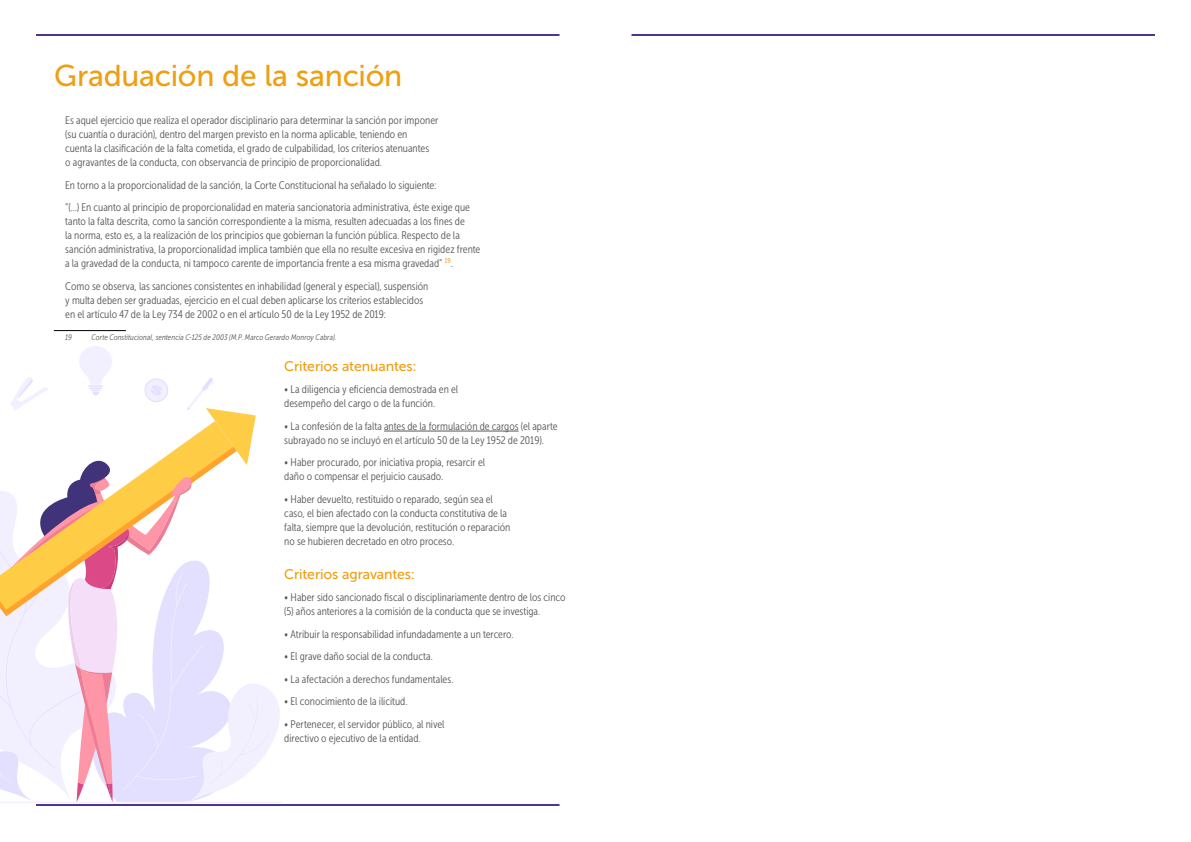
<style>
.page{position:relative;width:1191px;height:842px;background:#fff}
.page>*{position:absolute;margin:0;border:0;box-sizing:border-box;transform-origin:0 0}
.t1{font:30px "Museo Sans 500";letter-spacing:-.01em;color:#ef9f12}
.t2{font:14px "Museo Sans 500";letter-spacing:-.01em;color:#ef9f12}
.t3{font:11px/14px "Museo Sans Cond 300";color:#575756}
.t4{font:italic 8px "Museo Sans Cond 300";letter-spacing:.01em;color:#575756}
</style>
<div class="page">
<hr style="left:36px;top:34px;width:523px;height:2px;background:#51348b">
<hr style="left:36px;top:804px;width:523px;height:2px;background:#51348b">
<hr style="left:631px;top:34px;width:524px;height:2px;background:#51348b">
<hr style="left:54px;top:330px;width:72px;height:1px;background:#000">
<hr style="left:384px;top:431px;width:134px;height:1px;background:#575756">
<svg style="left:0;top:346px;width:282px;height:457px"></svg>
<h1 class="t1" style="left:54px;top:59px;width:350px">Graduación de la sanción</h1>
<p class="t3" style="left:65px;top:114px;width:375px">Es aquel ejercicio que realiza el operador disciplinario para determinar la sanción por imponer (su cuantía o duración), dentro del margen previsto en la norma aplicable, teniendo en<br>cuenta la clasificación de la falta cometida, el grado de culpabilidad, los criterios atenuantes<br>o agravantes de la conducta, con observancia de principio de proporcionalidad.</p>
<p class="t3" style="left:65px;top:174px;width:406px;line-height:22.5px">En torno a la proporcionalidad de la sanción, la Corte Constitucional ha señalado lo siguiente:<br>“(…) En cuanto al principio de proporcionalidad en materia sancionatoria administrativa, éste exige que</p>
<p class="t3" style="left:65px;top:215px;width:417px">tanto la falta descrita, como la sanción correspondiente a la misma, resulten adecuadas a los fines de<br>la norma, esto es, a la realización de los principios que gobiernan la función pública. Respecto de la sanción administrativa, la proporcionalidad implica también que ella no resulte excesiva en rigidez frente a la gravedad de la conducta, ni tampoco carente de importancia frente a esa misma gravedad” <sup>19</sup>.</p>
<p class="t3" style="left:65px;top:279px;width:365px">Como se observa, las sanciones consistentes en inhabilidad (general y especial), suspensión y multa deben ser graduadas, ejercicio en el cual deben aplicarse los criterios establecidos en el artículo 47 de la Ley 734 de 2002 o en el artículo 50 de la Ley 1952 de 2019:</p>
<p class="t4" style="left:65px;top:333px;width:8px">19</p>
<p class="t4" style="left:91px;top:333px;width:246px">Corte Constitucional, sentencia C-125 de 2003 (M.P. Marco Gerardo Monroy Cabra).</p>
<p class="t2" style="left:284px;top:358px;width:134px">Criterios atenuantes:</p>
<p class="t3" style="left:284px;top:383px;width:175px">• La diligencia y eficiencia demostrada en el desempeño del cargo o de la función.</p>
<p class="t3" style="left:284px;top:419px;width:275px">• La confesión de la falta antes de la formulación de cargos (el aparte subrayado no se incluyó en el artículo 50 de la Ley 1952 de 2019).</p>
<p class="t3" style="left:284px;top:456px;width:202px">• Haber procurado, por iniciativa propia, resarcir el daño o compensar el perjuicio causado.</p>
<p class="t3" style="left:284px;top:492px;width:228px">• Haber devuelto, restituido o reparado, según sea el caso, el bien afectado con la conducta constitutiva de la falta, siempre que la devolución, restitución o reparación no se hubieren decretado en otro proceso.</p>
<p class="t2" style="left:284px;top:566px;width:132px">Criterios agravantes:</p>
<p class="t3" style="left:284px;top:590px;width:283px">• Haber sido sancionado fiscal o disciplinariamente dentro de los cinco (5) años anteriores a la comisión de la conducta que se investiga.</p>
<p class="t3" style="left:284px;top:627px;width:231px">• Atribuir la responsabilidad infundadamente a un tercero.</p>
<p class="t3" style="left:284px;top:649px;width:150px">• El grave daño social de la conducta.</p>
<p class="t3" style="left:284px;top:672px;width:171px">• La afectación a derechos fundamentales.</p>
<p class="t3" style="left:284px;top:694px;width:125px">• El conocimiento de la ilicitud.</p>
<p class="t3" style="left:284px;top:717px;width:162px">• Pertenecer, el servidor público, al nivel directivo o ejecutivo de la entidad.</p>
</div>
